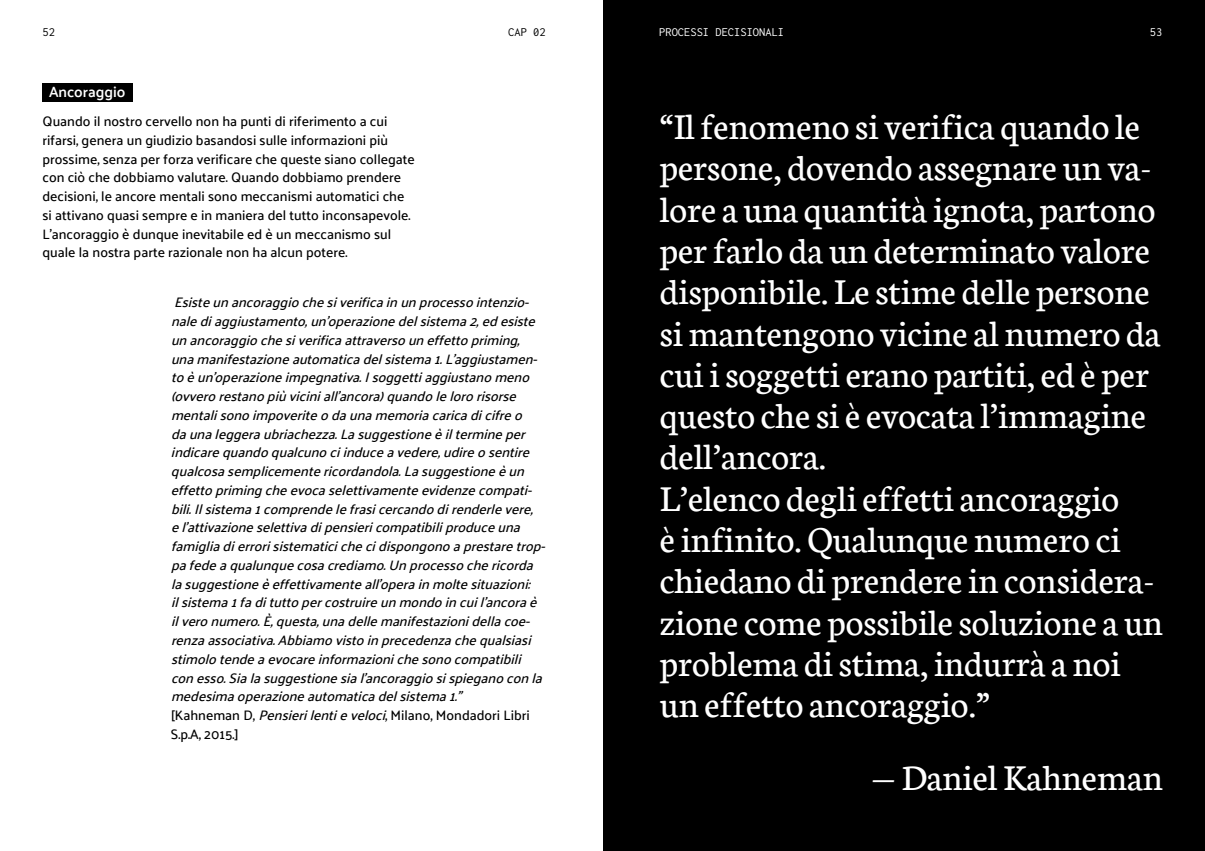
<style>
.page{position:relative;width:1205px;height:851px;background:#fff}
.page>*{position:absolute;margin:0;border:0;box-sizing:border-box;transform-origin:0 0}
.t1{font:38.75px/41.2px "Neuton";color:#fff}
.t2{font:600 15px "Palanquin";color:#fff}
.t3{font:italic 500 13.75px/18.8px "Palanquin";color:#000}
.t4{font:500 13.75px/18.8px "Palanquin";color:#000}
.t5{font:12.5px "Inconsolata";color:#fff}
.t6{font:12.5px "Inconsolata";color:#000}
.s1{font-style:normal}
</style>
<div class="page">
<div style="left:43px;top:83px;width:90px;height:18px;background:#000"></div>
<div style="left:603px;top:0;width:602px;height:850px;background:#000"></div>
<p class="t6" style="left:43px;top:24px;width:14px">52</p>
<p class="t6" style="left:508px;top:24px;width:39px">CAP 02</p>
<p class="t2" style="left:49px;top:83px;width:78px">Ancoraggio</p>
<p class="t4" style="left:43px;top:112px;width:374px">Quando il nostro cervello non ha punti di riferimento a cui rifarsi, genera un giudizio basandosi sulle informazioni più prossime, senza per forza verificare che queste siano collegate con ciò che dobbiamo valutare. Quando dobbiamo prendere decisioni, le ancore mentali sono meccanismi automatici che si attivano quasi sempre e in maniera del tutto inconsapevole.<br>L’ancoraggio è dunque inevitabile ed è un meccanismo sul quale la nostra parte razionale non ha alcun potere.</p>
<p class="t3" style="left:171px;top:293px;width:381px">Esisteunancoraggiochesiverificainunprocessointenzio&shy;nalediaggiustamento,un’operazionedelsistema2,edesiste unancoraggiochesiverificaattraversouneffettopriming, unamanifestazioneautomaticadelsistema1.L’aggiustamen&shy;toèun’operazioneimpegnativa.Isoggettiaggiustanomeno (ovverorestanopiùviciniall’ancora)quandolelororisorse mentalisonoimpoveriteodaunamemoriacaricadicifreo daunaleggeraubriachezza.Lasuggestioneèiltermineper indicarequandoqualcunociinduceavedere,udireosentire qualcosasemplicementericordandola.Lasuggestioneèun effettoprimingcheevocaselettivamenteevidenzecompati&shy;bili.Ilsistema1comprendelefrasicercandodirenderlevere, el’attivazioneselettivadipensiericompatibiliproduceuna famigliadierrorisistematicichecidispongonoaprestaretrop&shy;pafedeaqualunquecosacrediamo.Unprocessochericorda lasuggestioneèeffettivamenteall’operainmoltesituazioni: ilsistema1fadituttopercostruireunmondoincuil’ancoraè ilveronumero.È,questa,unadellemanifestazionidellacoe&shy;renzaassociativa.Abbiamovistoinprecedenzachequalsiasi stimolotendeaevocareinformazionichesonocompatibili conesso.Sialasuggestionesial’ancoraggiosispieganoconla medesimaoperazioneautomaticadelsistema1.”<br><span class="s1">[Kahneman D,</span> Pensierilentieveloci<span class="s1">, Milano, Mondadori Libri S.p.A, 2015.]</span></p>
<p class="t5" style="left:659px;top:24px;width:126px">PROCESSI DECISIONALI</p>
<p class="t5" style="left:1150px;top:24px;width:14px">53</p>
<p class="t1" style="left:660px;top:106px;width:505px">“Il fenomeno si verifica quando le persone, dovendo assegnare un va&shy;lore a una quantità ignota, partono per farlo da un determinato valore disponibile. Le stime delle persone si mantengono vicine al numero da cui i soggetti erano partiti, ed è per questo che si è evocata l’immagine dell’ancora.<br>L’elenco degli effetti ancoraggio<br>è infinito. Qualunque numero ci chiedano di prendere in considera&shy;zione come possibile soluzione a un problema di stima, indurrà a noi un effetto ancoraggio.”</p>
<h1 class="t1" style="left:871px;top:756px;width:293px">— Daniel Kahneman</h1>
</div>
